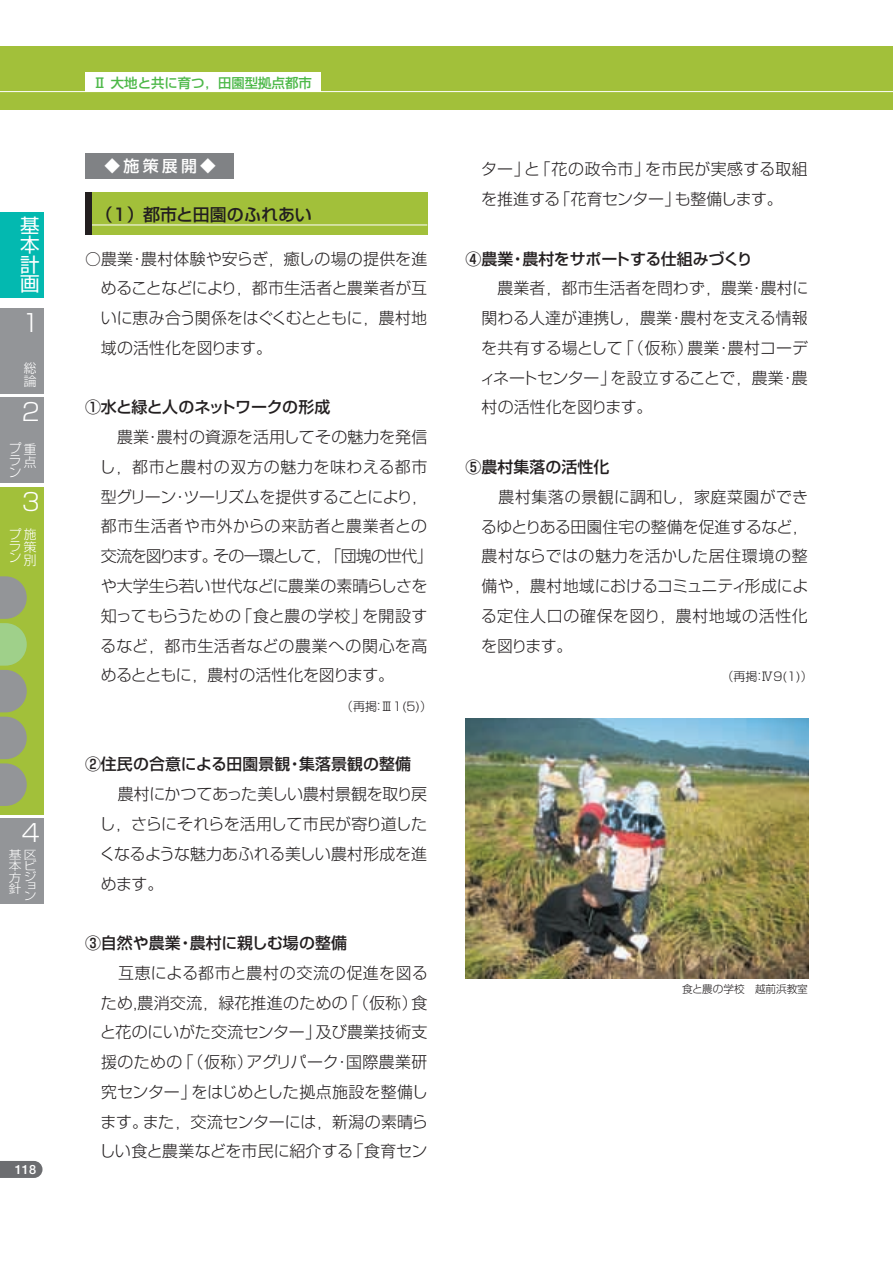
<style>
.page{position:relative;width:894px;height:1263px;background:#fff}
.page>*{position:absolute;margin:0;border:0;box-sizing:border-box;transform-origin:0 0}
.t1{font:300 24px "Shin Go";color:#fff}
.t2{font:19.5px/19.5px "Shin Go";color:#fff;text-align:justify}
.t3{font:500 16.95px "Shin Go";color:#231f20}
.t4{font:300 15.9px/29.7px "Shin Go";color:#231f20;text-align:justify}
.t5{font:500 15.9px "Shin Go";color:#231f20}
.t6{font:300 15.9px "Shin Go";letter-spacing:.035em;color:#231f20}
.t7{font:300 15.9px "Shin Go";letter-spacing:.04em;color:#231f20}
.t8{font:300 15.9px "Shin Go";letter-spacing:-.055em;color:#231f20}
.t9{font:300 15.9px "Shin Go";letter-spacing:-.04em;color:#231f20}
.t10{font:300 15.9px "Shin Go";letter-spacing:.025em;color:#231f20}
.t11{font:300 15.9px "Shin Go";letter-spacing:-.03em;color:#231f20}
.t12{font:500 15.9px "Shin Go";letter-spacing:-.03em;color:#231f20}
.t13{font:500 15.9px "Shin Go";color:#fff}
.t14{font:500 13.35px "Shin Go";color:#4cb848}
.t15{font:300 12.75px/11.2px "Shin Go";color:#fff}
.t16{font:700 12.75px "Futo Go B101";color:#fff}
.t17{font:300 12px "Shin Go";color:#231f20}
.t18{font:300 11.55px/11.2px "Shin Go";color:#fff;text-align:justify;scale:1.11 1}
.t19{font:300 10.65px "Shin Go";letter-spacing:-.01em;color:#231f20}
.s1{font-weight:300}
</style>
<div class="page">
<svg style="left:0;top:1161px;width:43px;height:17px"></svg>
<div style="left:0;top:47px;width:893px;height:63px;background:#a2c03a"></div>
<hr style="left:0;top:91px;width:893px;height:1px;background:#fff">
<div style="left:0;top:212px;width:44px;height:86px;background:#03b9b0"></div>
<div style="left:0;top:308px;width:44px;height:86px;background:#939598"></div>
<div style="left:0;top:398px;width:44px;height:85px;background:#939598"></div>
<div style="left:0;top:487px;width:44px;height:327px;background:#a2c03a"></div>
<div style="left:0;top:819px;width:44px;height:85px;background:#939598"></div>
<svg style="left:0;top:576px;width:27px;height:230px"></svg>
<div style="left:85px;top:72px;width:236px;height:20px;background:#fff"></div>
<img style="left:466px;top:719px;width:342px;height:259px">
<div style="left:85px;top:192px;width:342px;height:43px;background:#a2c03a"></div>
<hr style="left:85px;top:225px;width:342px;height:1px;background:#fff">
<div style="left:85px;top:153px;width:149px;height:25px;background:#808285"></div>
<div style="left:85px;top:192px;width:6px;height:43px;background:#231f20"></div>
<p class="t2" style="left:20px;top:218px;width:21px">基本計画</p>
<h1 class="t1" style="left:22px;top:314px;width:20px">1</h1>
<p class="t15" style="left:24px;top:364px;width:14px;line-height:12.8px">総論</p>
<h1 class="t1" style="left:22px;top:403px;width:20px">2</h1>
<p class="t15" style="left:9px;top:444px;width:29px;line-height:13px;text-align:right">プ重点</p>
<p class="t15" style="left:9px;top:457px;width:14px">ラン</p>
<h1 class="t1" style="left:22px;top:493px;width:20px">3</h1>
<p class="t15" style="left:24px;top:529px;width:14px;line-height:12.9px;text-align:justify;text-indent:-15px">プ施策別</p>
<p class="t15" style="left:9px;top:542px;width:14px">ラン</p>
<h1 class="t1" style="left:22px;top:824px;width:20px">4</h1>
<p class="t18" style="left:9px;top:850px;width:27px">基区本ビ方ジ</p>
<p class="t18" style="left:24px;top:883px;width:13px;line-height:9px">ョン</p>
<p class="t18" style="left:9px;top:885px;width:13px">針</p>
<p class="t16" style="left:15px;top:1164px;width:23px">118</p>
<p class="t14" style="left:93px;top:78px;width:220px">Ⅱ 大地と共に育つ，田園型拠点都市</p>
<p class="t13" style="left:105px;top:160px;width:113px">◆施策展開◆</p>
<p class="t3" style="left:96px;top:208px;width:235px">（1）都市と田園のふれあい　</p>
<p class="t4" style="left:101px;top:246px;width:328px;text-indent:-16px">○農業・農村体験や安らぎ，癒しの場の提供を進めることなどにより，都市生活者と農業者が互いに恵み合う関係をはぐくむとともに，農村地域の活性化を図ります。</p>
<p class="t12" style="left:85px;top:401px;width:263px">①水と緑と人のネットワークの形成<span class="s1">　</span></p>
<p class="t4" style="left:85px;top:424px;width:344px">　　農業・農村の資源を活用してその魅力を発信</p>
<p class="t7" style="left:99px;top:461px;width:329px">し，都市と農村の双方の魅力を味わえる都市</p>
<p class="t9" style="left:101px;top:491px;width:328px">型グリーン・ツーリズムを提供することにより，</p>
<p class="t7" style="left:101px;top:520px;width:328px">都市生活者や市外からの来訪者と農業者との</p>
<p class="t8" style="left:101px;top:550px;width:333px">交流を図ります。その一環として，「団塊の世代」</p>
<p class="t4" style="left:101px;top:573px;width:328px">や大学生ら若い世代などに農業の素晴らしさを</p>
<p class="t10" style="left:101px;top:610px;width:328px">知ってもらうための「食と農の学校」を開設す</p>
<p class="t6" style="left:101px;top:640px;width:328px">るなど，都市生活者などの農業への関心を高</p>
<p class="t11" style="left:101px;top:669px;width:295px">めるとともに，農村の活性化を図ります。</p>
<p class="t17" style="left:341px;top:702px;width:93px">（再掲：Ⅲ1(5)）</p>
<p class="t5" style="left:85px;top:759px;width:328px">②住民の合意による田園景観・集落景観の整備</p>
<p class="t4" style="left:99px;top:782px;width:329px">　農村にかつてあった美しい農村景観を取り戻し，さらにそれらを活用して市民が寄り道したくなるような魅力あふれる美しい農村形成を進めます。</p>
<p class="t5" style="left:85px;top:937px;width:264px">③自然や農業・農村に親しむ場の整備</p>
<p class="t4" style="left:99px;top:960px;width:330px;text-indent:-14px">　　互恵による都市と農村の交流の促進を図るため，農消交流，緑花推進のための「（仮称）食と花のにいがた交流センター」及び農業技術支援のための「（仮称）アグリパーク・国際農業研究センター」をはじめとした拠点施設を整備します。また，交流センターには，新潟の素晴らしい食と農業などを市民に紹介する「食育セン</p>
<p class="t4" style="left:481px;top:157px;width:328px">ター」と「花の政令市」を市民が実感する取組を推進する「花育センター」も整備します。</p>
<p class="t5" style="left:466px;top:253px;width:289px">④農業・農村をサポートする仕組みづくり</p>
<p class="t4" style="left:480px;top:276px;width:330px;text-indent:-14px">　　農業者，都市生活者を問わず，農業・農村に関わる人達が連携し，農業・農村を支える情報を共有する場として「（仮称）農業・農村コーディネートセンター」を設立することで，農業・農村の活性化を図ります。</p>
<p class="t5" style="left:466px;top:461px;width:161px">⑤農村集落の活性化<span class="s1">　</span></p>
<p class="t6" style="left:466px;top:491px;width:344px">　　農村集落の景観に調和し，家庭菜園ができ</p>
<p class="t4" style="left:481px;top:514px;width:328px">るゆとりある田園住宅の整備を促進するなど，</p>
<p class="t7" style="left:482px;top:550px;width:328px">農村ならではの魅力を活かした居住環境の整</p>
<p class="t4" style="left:482px;top:573px;width:328px">備や，農村地域におけるコミュニティ形成によ</p>
<p class="t6" style="left:481px;top:610px;width:328px">る定住人口の確保を図り，農村地域の活性化</p>
<p class="t4" style="left:481px;top:633px;width:93px">を図ります。</p>
<p class="t17" style="left:721px;top:672px;width:93px">（再掲：Ⅳ9(1)）</p>
<p class="t19" style="left:682px;top:985px;width:127px">食と農の学校　越前浜教室</p>
</div>
